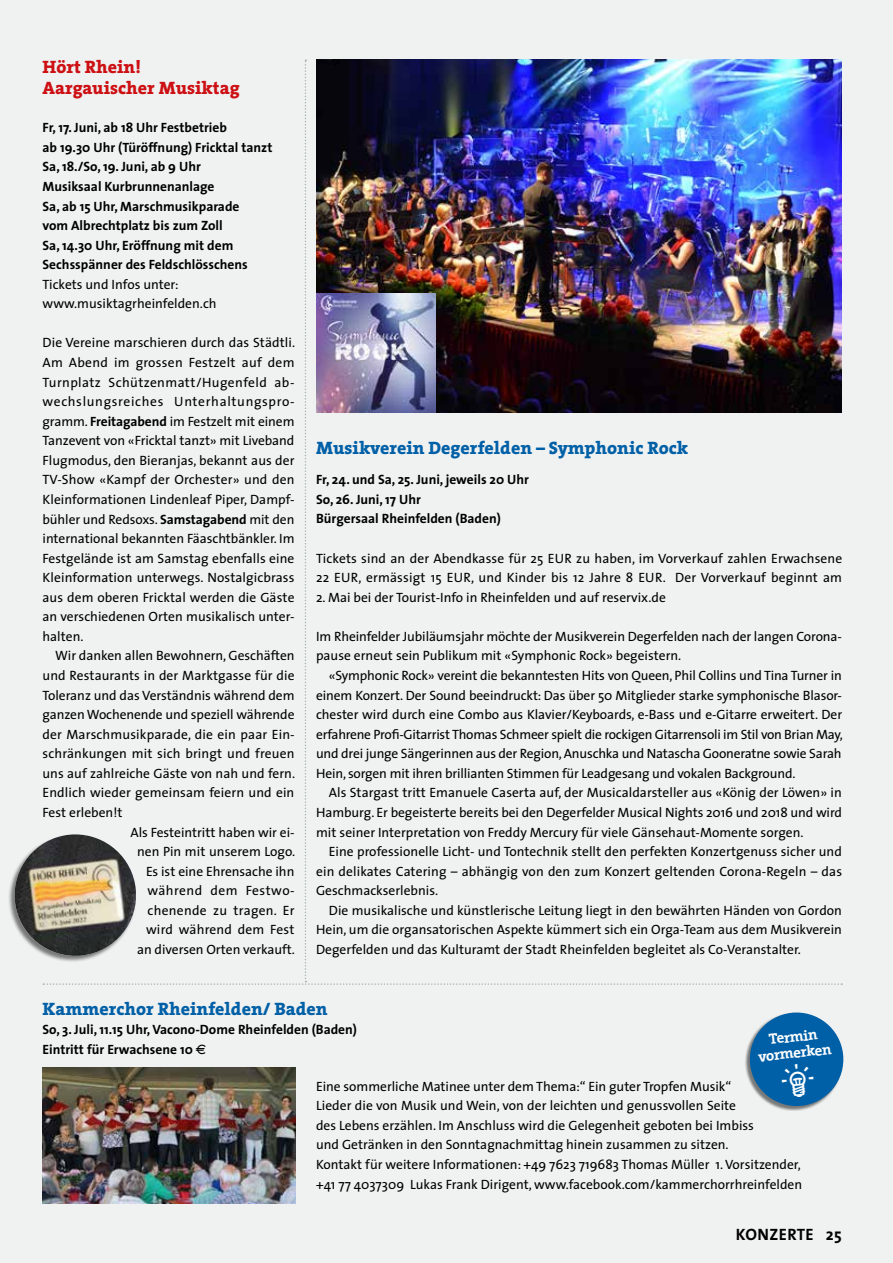
<style>
.page{position:relative;width:893px;height:1263px;background:#f0f1f1}
.page>*{position:absolute;margin:0;border:0;box-sizing:border-box;transform-origin:0 0}
.t1{font:800 18px "The Serif";color:#0060a7}
.t2{font:800 18px/21.8px "The Serif";color:#cd1013}
.t3{font:700 16.5px "The Sans";letter-spacing:.025em;color:#000}
.t4{font:700 15px/16.2px "The Serif";color:#fff;text-align:center}
.t5{font:13.5px/19.5px "The Sans";color:#000;text-align:justify}
.t6{font:700 13.5px/19.5px "The Sans";color:#000}
.t7{font:13.5px "The Sans";letter-spacing:.02em;color:#000}
.t8{font:13.5px "The Sans";letter-spacing:.035em;color:#000}
.s1{font-weight:700}
.s2{font-family:"EURO";font-weight:400;font-size:12px}
</style>
<div class="page">
<img style="left:43px;top:1067px;width:252px;height:136px">
<div style="left:745px;top:1013px;width:98px;height:98px;background:#000;opacity:.5"></div>
<div style="left:8px;top:834px;width:128px;height:129px;background:#000;opacity:.5"></div>
<img style="left:11px;top:60px;width:831px;height:925px">
<img style="left:11px;top:834px;width:128px;height:125px">
<svg style="left:747px;top:1012px;width:97px;height:96px"></svg>
<h1 class="t2" style="left:43px;top:55px;width:199px">Hört Rhein!<br>Aargauischer Musiktag</h1>
<p class="t6" style="left:43px;top:118px;width:231px">Fr, 17. Juni, ab 18 Uhr Festbetrieb<br>ab 19.30 Uhr (Türöffnung) Fricktal tanzt Sa, 18./So, 19. Juni, ab 9 Uhr<br>Musiksaal Kurbrunnenanlage<br>Sa, ab 15 Uhr, Marschmusikparade<br>vom Albrechtplatz bis zum Zoll<br>Sa, 14.30 Uhr, Eröffnung mit dem Sechsspänner des Feldschlösschens</p>
<p class="t5" style="left:43px;top:274px;width:176px">Tickets und Infos unter: www.musiktagrheinfelden.ch</p>
<p class="t5" style="left:43px;top:333px;width:254px">Die Vereine marschieren durch das Städtli.<br>Am Abend im grossen Festzelt auf dem Turnplatz Schützenmatt/Hugenfeld ab&shy;wechslungsreiches Unterhaltungspro&shy;gramm. <span class="s1">Freitagabend</span> im Festzelt mit einem Tanzevent von «Fricktal tanzt» mit Liveband Flugmodus, den Bieranjas, bekannt aus der TV-Show «Kampf der Orchester» und den Kleinformationen Lindenleaf Piper, Dampf&shy;bühler und Redsoxs. <span class="s1">Samstagabend</span> mit den international bekannten Fäaschtbänkler. Im Festgelände ist am Samstag ebenfalls eine Kleinformation unterwegs. Nostalgicbrass aus dem oberen Fricktal werden die Gäste an verschiedenen Orten musikalisch unter&shy;halten.</p>
<p class="t5" style="left:55px;top:646px;width:241px">Wir danken allen Bewohnern, Geschäften</p>
<p class="t5" style="left:43px;top:665px;width:254px">und Restaurants in der Marktgasse für die</p>
<p class="t5" style="left:43px;top:685px;width:254px">Toleranz und das Verständnis während dem</p>
<p class="t5" style="left:43px;top:704px;width:253px">ganzen Wochenende und speziell währende</p>
<p class="t5" style="left:43px;top:724px;width:254px">der Marschmusikparade, die ein paar Ein-</p>
<p class="t5" style="left:43px;top:743px;width:253px">schränkungen mit sich bringt und freuen</p>
<p class="t5" style="left:43px;top:763px;width:254px">uns auf zahlreiche Gäste von nah und fern.</p>
<p class="t5" style="left:43px;top:783px;width:253px">Endlich wieder gemeinsam feiern und ein</p>
<p class="t5" style="left:43px;top:802px;width:81px">Fest erleben!t</p>
<p class="t5" style="left:130px;top:822px;width:166px">Als Festeintritt haben wir ei-</p>
<p class="t5" style="left:137px;top:841px;width:160px">nen Pin mit unserem Logo.</p>
<p class="t5" style="left:146px;top:861px;width:150px">Es ist eine Ehrensache ihn</p>
<p class="t8" style="left:148px;top:879px;width:149px">während dem Festwo-</p>
<p class="t7" style="left:148px;top:899px;width:149px">chenende zu tragen. Er</p>
<p class="t5" style="left:146px;top:920px;width:150px">wird während dem Fest</p>
<p class="t5" style="left:137px;top:939px;width:160px">an diversen Orten verkauft.</p>
<h1 class="t1" style="left:316px;top:433px;width:374px">Musikverein Degerfelden – Symphonic Rock</h1>
<p class="t6" style="left:316px;top:470px;width:214px">Fr, 24. und Sa, 25. Juni, jeweils 20 Uhr<br>So, 26. Juni, 17 Uhr<br>Bürgersaal Rheinfelden (Baden)</p>
<p class="t5" style="left:316px;top:548px;width:528px">Tickets sind an der Abendkasse für 25 EUR zu haben, im Vorverkauf zahlen Erwachsene<br>22 EUR, ermässigt 15 EUR, und Kinder bis 12 Jahre 8 EUR. Der Vorverkauf beginnt am</p>
<p class="t5" style="left:316px;top:587px;width:351px">2. Mai bei der Tourist-Info in Rheinfelden und auf reservix.de</p>
<p class="t5" style="left:316px;top:626px;width:526px">Im Rheinfelder Jubiläumsjahr möchte der Musikverein Degerfelden nach der langen Corona&shy;pause erneut sein Publikum mit «Symphonic Rock» begeistern.</p>
<p class="t5" style="left:316px;top:665px;width:528px;text-indent:13px">«Symphonic Rock» vereint die bekanntesten Hits von Queen, Phil Collins und Tina Turner in einem Konzert. Der Sound beeindruckt: Das über 50 Mitglieder starke symphonische Blasor&shy;chester wird durch eine Combo aus Klavier/Keyboards, e-Bass und e-Gitarre erweitert. Der erfahrene Profi-Gitarrist Thomas Schmeer spielt die rockigen Gitarrensoli im Stil von Brian May, und drei junge Sängerinnen aus der Region, Anuschka und Natascha Gooneratne sowie Sarah Hein, sorgen mit ihren brillianten Stimmen für Leadgesang und vokalen Background.</p>
<p class="t5" style="left:316px;top:783px;width:527px;text-indent:13px">Als Stargast tritt Emanuele Caserta auf, der Musicaldarsteller aus «König der Löwen» in Hamburg. Er begeisterte bereits bei den Degerfelder Musical Nights 2016 und 2018 und wird mit seiner Interpretation von Freddy Mercury für viele Gänsehaut-Momente sorgen.</p>
<p class="t5" style="left:316px;top:841px;width:528px;text-indent:13px">Eine professionelle Licht- und Tontechnik stellt den perfekten Konzertgenuss sicher und ein delikates Catering – abhängig von den zum Konzert geltenden Corona-Regeln – das Geschmackserlebnis.</p>
<p class="t5" style="left:316px;top:900px;width:527px;text-indent:13px">Die musikalische und künstlerische Leitung liegt in den bewährten Händen von Gordon Hein, um die organsatorischen Aspekte kümmert sich ein Orga-Team aus dem Musikverein Degerfelden und das Kulturamt der Stadt Rheinfelden begleitet als Co-Veranstalter.</p>
<h1 class="t1" style="left:43px;top:993px;width:287px">Kammerchor Rheinfelden/ Baden</h1>
<p class="t6" style="left:43px;top:1020px;width:316px">So, 3. Juli, 11.15 Uhr, Vacono-Dome Rheinfelden (Baden)<br>Eintritt für Erwachsene 10 <span class="s2">3</span></p>
<p class="t4" style="left:756px;top:1032px;width:75px;rotate:-6deg">Termin vormerken</p>
<p class="t5" style="left:316px;top:1076px;width:488px;text-align:left">Eine sommerliche Matinee unter dem Thema:“ Ein guter Tropfen Musik“<br>Lieder die von Musik und Wein, von der leichten und genussvollen Seite<br>des Lebens erzählen. Im Anschluss wird die Gelegenheit geboten bei Imbiss<br>und Getränken in den Sonntagnachmittag hinein zusammen zu sitzen.<br>Kontakt für weitere Informationen: +49 7623 719683 Thomas Müller 1. Vorsitzender, +41 77 4037309 Lukas Frank Dirigent, www.facebook.com/kammerchorrhreinfelden</p>
<p class="t3" style="left:736px;top:1221px;width:107px">KONZERTE 25</p>
</div>
